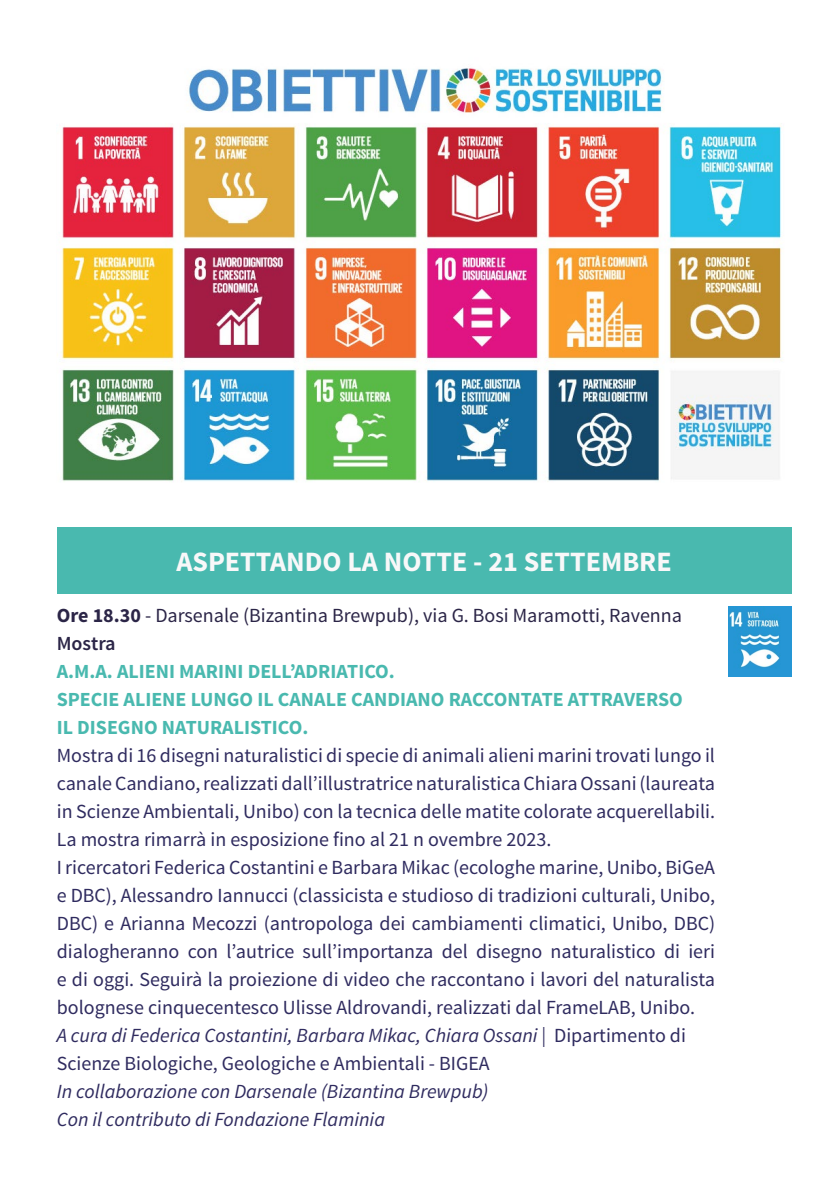
<style>
.page{position:relative;width:840px;height:1191px;background:#fff}
.page>*{position:absolute;margin:0;border:0;box-sizing:border-box;transform-origin:0 0}
.t1{font:700 28px "Source Sans Pro";color:#f8f8f9}
.t2{font:20px/28px "Source Sans Pro";color:#2f2b5f}
.t3{font:700 20px/28px "Source Sans Pro";color:#49b9af}
.t4{font:italic 20px/28px "Source Sans Pro";color:#2f2b5f}
.t5{font:20px/28px "Source Sans Pro";color:#2b2547}
.s1{font-weight:700}
.s2{font-weight:600}
.s3{font-style:italic}
</style>
<div class="page">
<img style="left:57px;top:68px;width:725px;height:414px">
<div style="left:57px;top:527px;width:734px;height:67px;background:#49b9af"></div>
<img style="left:728px;top:607px;width:63px;height:69px">
<h1 class="t1" style="left:176px;top:544px;width:496px">ASPETTANDO LA NOTTE - 21 SETTEMBRE</h1>
<p class="t5" style="left:57px;top:601px;width:626px"><span class="s1">Ore 18.30</span> - Darsenale (Bizantina Brewpub), via G. Bosi Maramotti, Ravenna<br><span class="s2">Mostra</span></p>
<p class="t3" style="left:57px;top:658px;width:627px">A.M.A. ALIENI MARINI DELL’ADRIATICO.<br>SPECIE ALIENE LUNGO IL CANALE CANDIANO RACCONTATE ATTRAVERSO<br>IL DISEGNO NATURALISTICO.</p>
<p class="t2" style="left:57px;top:741px;width:659px">Mostra di 16 disegni naturalistici di specie di animali alieni marini trovati lungo il canale Candiano, realizzati dall’illustratrice naturalistica Chiara Ossani (laureata in Scienze Ambientali, Unibo) con la tecnica delle matite colorate acquerellabili.<br>La mostra rimarrà in esposizione fino al 21 n ovembre 2023.<br>I ricercatori Federica Costantini e Barbara Mikac (ecologhe marine, Unibo, BiGeA e DBC), Alessandro Iannucci (classicista e studioso di tradizioni culturali, Unibo, DBC) e Arianna Mecozzi (antropologa dei cambiamenti climatici, Unibo, DBC) dialogheranno con l’autrice sull’importanza del disegno naturalistico di ieri e di oggi. Seguirà la proiezione di video che raccontano i lavori del naturalista bolognese cinquecentesco Ulisse Aldrovandi, realizzati dal FrameLAB, Unibo.<br><span class="s3">A cura di Federica Costantini, Barbara Mikac, Chiara Ossani |</span> Dipartimento di Scienze Biologiche, Geologiche e Ambientali - BIGEA</p>
<p class="t4" style="left:57px;top:1077px;width:433px">In collaborazione con Darsenale (Bizantina Brewpub)<br>Con il contributo di Fondazione Flaminia</p>
</div>
